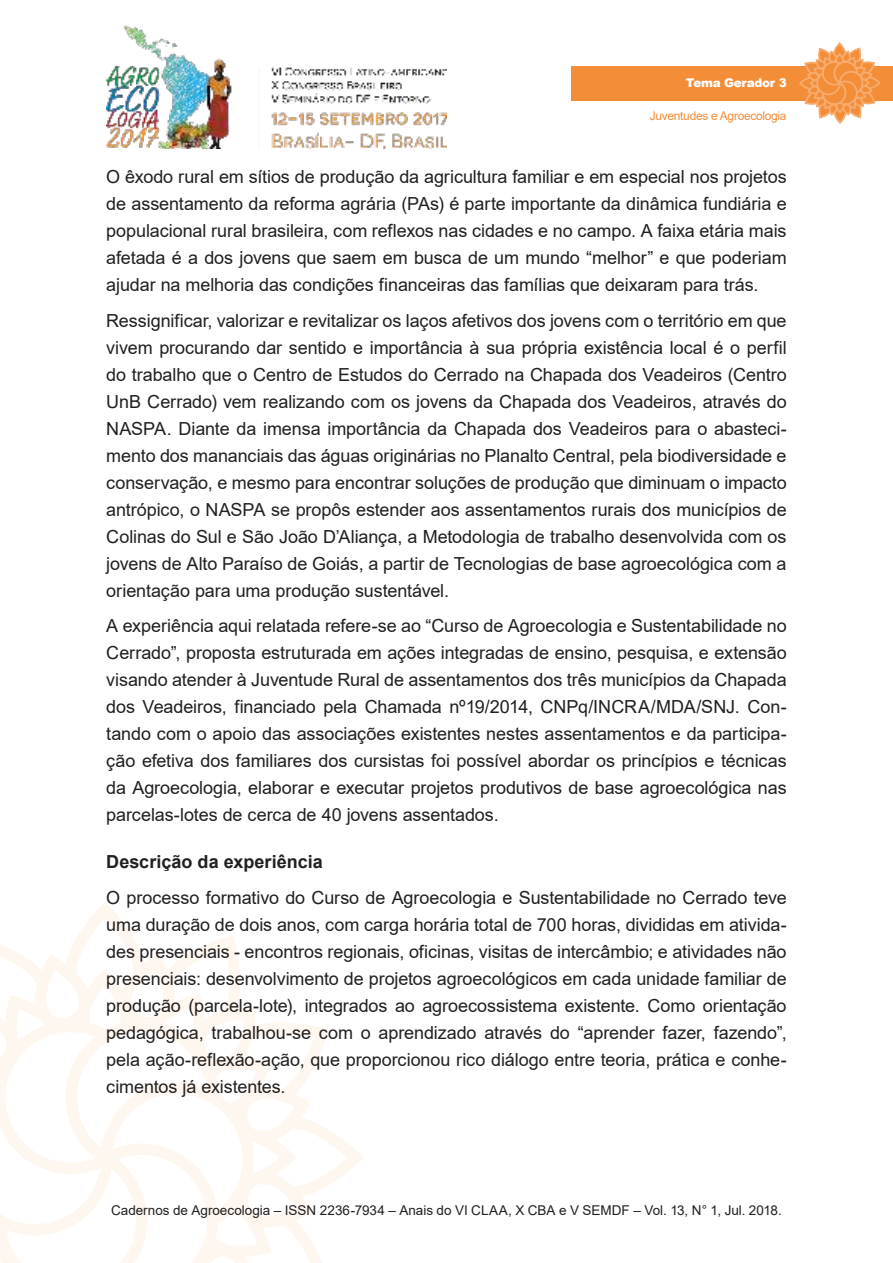
<style>
.page{position:relative;width:893px;height:1263px;background:#fff}
.page>*{position:absolute;margin:0;border:0;box-sizing:border-box;transform-origin:0 0}
.t1{font:18px/27px "Arial";letter-spacing:-.005em;color:#221f1f;text-align:justify}
.t2{font:700 18px "Arial";color:#221f1f}
.t3{font:13.5px "Arial";color:#221f1f}
.t4{font:12px "Arial";letter-spacing:-.025em;color:#f38d38}
.t5{font:900 12px "Arial";letter-spacing:-.025em;color:#fff}
</style>
<div class="page">
<img style="left:106px;top:25px;width:340px;height:124px">
<svg style="left:0;top:910px;width:363px;height:353px"></svg>
<div style="left:571px;top:66px;width:322px;height:34px;background:#f38d38"></div>
<svg style="left:798px;top:43px;width:83px;height:81px"></svg>
<p class="t5" style="left:686px;top:76px;width:102px">Tema Gerador 3</p>
<p class="t4" style="left:650px;top:112px;width:138px">Juventudes e Agroecologia</p>
<p class="t1" style="left:106px;top:165px;width:682px">O êxodo rural em sítios de produção da agricultura familiar e em especial nos projetos de assentamento da reforma agrária (PAs) é parte importante da dinâmica fundiária e populacional rural brasileira, com reflexos nas cidades e no campo. A faixa etária mais afetada é a dos jovens que saem em busca de um mundo “melhor” e que poderiam ajudar na melhoria das condições financeiras das famílias que deixaram para trás.</p>
<p class="t1" style="left:106px;top:309px;width:682px">Ressignificar, valorizar e revitalizar os laços afetivos dos jovens com o território em que vivem procurando dar sentido e importância à sua própria existência local é o perfil do trabalho que o Centro de Estudos do Cerrado na Chapada dos Veadeiros (Centro UnB Cerrado) vem realizando com os jovens da Chapada dos Veadeiros, através do NASPA. Diante da imensa importância da Chapada dos Veadeiros para o abasteci&shy;mento dos mananciais das águas originárias no Planalto Central, pela biodiversidade e conservação, e mesmo para encontrar soluções de produção que diminuam o impacto antrópico, o NASPA se propôs estender aos assentamentos rurais dos municípios de Colinas do Sul e São João D’Aliança, a Metodologia de trabalho desenvolvida com os jovens de Alto Paraíso de Goiás, a partir de Tecnologias de base agroecológica com a orientação para uma produção sustentável.</p>
<p class="t1" style="left:106px;top:614px;width:682px">A experiência aqui relatada refere-se ao “Curso de Agroecologia e Sustentabilidade no Cerrado”, proposta estruturada em ações integradas de ensino, pesquisa, e extensão visando atender à Juventude Rural de assentamentos dos três municípios da Chapada dos Veadeiros, financiado pela Chamada nº19/2014, CNPq/INCRA/MDA/SNJ. Con&shy;tando com o apoio das associações existentes nestes assentamentos e da participa&shy;ção efetiva dos familiares dos cursistas foi possível abordar os princípios e técnicas da Agroecologia, elaborar e executar projetos produtivos de base agroecológica nas parcelas-lotes de cerca de 40 jovens assentados.</p>
<p class="t2" style="left:106px;top:855px;width:218px">Descrição da experiência</p>
<p class="t1" style="left:106px;top:886px;width:682px">O processo formativo do Curso de Agroecologia e Sustentabilidade no Cerrado teve uma duração de dois anos, com carga horária total de 700 horas, divididas em ativida&shy;des presenciais - encontros regionais, oficinas, visitas de intercâmbio; e atividades não presenciais: desenvolvimento de projetos agroecológicos em cada unidade familiar de produção (parcela-lote), integrados ao agroecossistema existente. Como orientação pedagógica, trabalhou-se com o aprendizado através do “aprender fazer, fazendo”, pela ação-reflexão-ação, que proporcionou rico diálogo entre teoria, prática e conhe&shy;cimentos já existentes.</p>
<p class="t3" style="left:111px;top:1205px;width:672px">Cadernos de Agroecologia – ISSN 2236-7934 – Anais do VI CLAA, X CBA e V SEMDF – Vol. 13, N° 1, Jul. 2018.</p>
</div>
